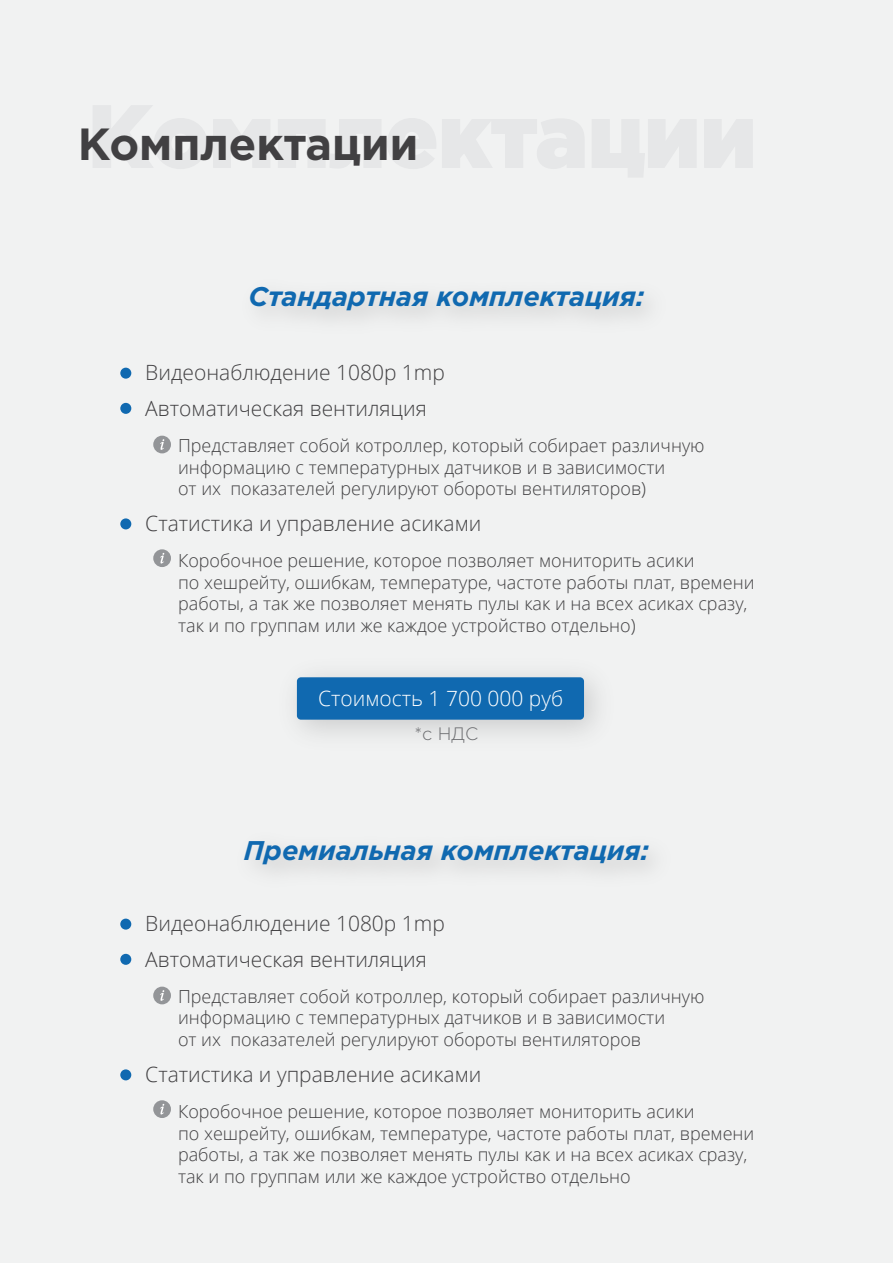
<style>
.page{position:relative;width:893px;height:1263px;background:#f1f2f2}
.page>*{position:absolute;margin:0;border:0;box-sizing:border-box;transform-origin:0 0}
.t1{font:700 45px "Gotham Pro";color:#414042}
.t2{font:italic 700 27px "Gotham Pro";color:#1069b0}
.t3{font:300 21px/36px "Open Sans";color:#414042}
.t4{font:300 21px "Open Sans";color:#fff}
.t5{font:300 18px/21.6px "Open Sans";color:#414042}
.t6{font:300 18px "Gotham Pro";color:#6d6e71}
</style>
<div class="page">
<svg style="left:93px;top:105px;width:177px;height:64px"></svg>
<svg style="left:278px;top:118px;width:306px;height:51px"></svg>
<svg style="left:592px;top:119px;width:104px;height:58px"></svg>
<svg style="left:704px;top:119px;width:48px;height:49px"></svg>
<div style="left:297px;top:677px;width:287px;height:43px;background:#1069b0;border-radius:4px"></div>
<div style="left:120px;top:368px;width:11px;height:11px;background:#1069b0;border-radius:50%"></div>
<div style="left:120px;top:403px;width:11px;height:11px;background:#1069b0;border-radius:50%"></div>
<div style="left:120px;top:518px;width:11px;height:11px;background:#1069b0;border-radius:50%"></div>
<div style="left:153px;top:436px;width:18px;height:17px;background:#939598;border-radius:50%"></div>
<svg style="left:160px;top:439px;width:4px;height:11px"></svg>
<div style="left:153px;top:549px;width:18px;height:18px;background:#939598;border-radius:50%"></div>
<svg style="left:160px;top:553px;width:4px;height:10px"></svg>
<div style="left:120px;top:919px;width:11px;height:11px;background:#1069b0;border-radius:50%"></div>
<div style="left:120px;top:954px;width:11px;height:11px;background:#1069b0;border-radius:50%"></div>
<div style="left:120px;top:1069px;width:11px;height:11px;background:#1069b0;border-radius:50%"></div>
<div style="left:153px;top:987px;width:18px;height:17px;background:#939598;border-radius:50%"></div>
<svg style="left:160px;top:990px;width:4px;height:11px"></svg>
<div style="left:153px;top:1100px;width:18px;height:18px;background:#939598;border-radius:50%"></div>
<svg style="left:160px;top:1104px;width:4px;height:10px"></svg>
<h1 class="t1" style="left:78px;top:118px;width:342px">Комплектации</h1>
<h2 class="t2" style="left:248px;top:281px;width:398px">Стандартная комплектация:</h2>
<p class="t3" style="left:145px;top:354px;width:301px">Видеонаблюдение 1080p 1mp<br>Автоматическая вентиляция</p>
<p class="t5" style="left:178px;top:434px;width:528px">Представляет собой котроллер, который собирает различную информацию с температурных датчиков и в зависимости<br>от их показателей регулируют обороты вентиляторов)</p>
<p class="t3" style="left:145px;top:505px;width:338px">Статистика и управление асиками</p>
<p class="t5" style="left:178px;top:549px;width:578px">Коробочное решение, которое позволяет мониторить асики<br>по хешрейту, ошибкам, температуре, частоте работы плат, времени работы, а так же позволяет менять пулы как и на всех асиках сразу, так и по группам или же каждое устройство отдельно)</p>
<p class="t4" style="left:318px;top:684px;width:247px">Стоимость 1 700 000 руб</p>
<p class="t6" style="left:415px;top:724px;width:65px">*с НДС</p>
<h2 class="t2" style="left:244px;top:835px;width:407px">Премиальная комплектация:</h2>
<p class="t3" style="left:145px;top:905px;width:301px">Видеонаблюдение 1080p 1mp<br>Автоматическая вентиляция</p>
<p class="t5" style="left:178px;top:985px;width:528px">Представляет собой котроллер, который собирает различную информацию с температурных датчиков и в зависимости<br>от их показателей регулируют обороты вентиляторов</p>
<p class="t3" style="left:145px;top:1056px;width:338px">Статистика и управление асиками</p>
<p class="t5" style="left:178px;top:1100px;width:578px">Коробочное решение, которое позволяет мониторить асики<br>по хешрейту, ошибкам, температуре, частоте работы плат, времени работы, а так же позволяет менять пулы как и на всех асиках сразу, так и по группам или же каждое устройство отдельно</p>
</div>
